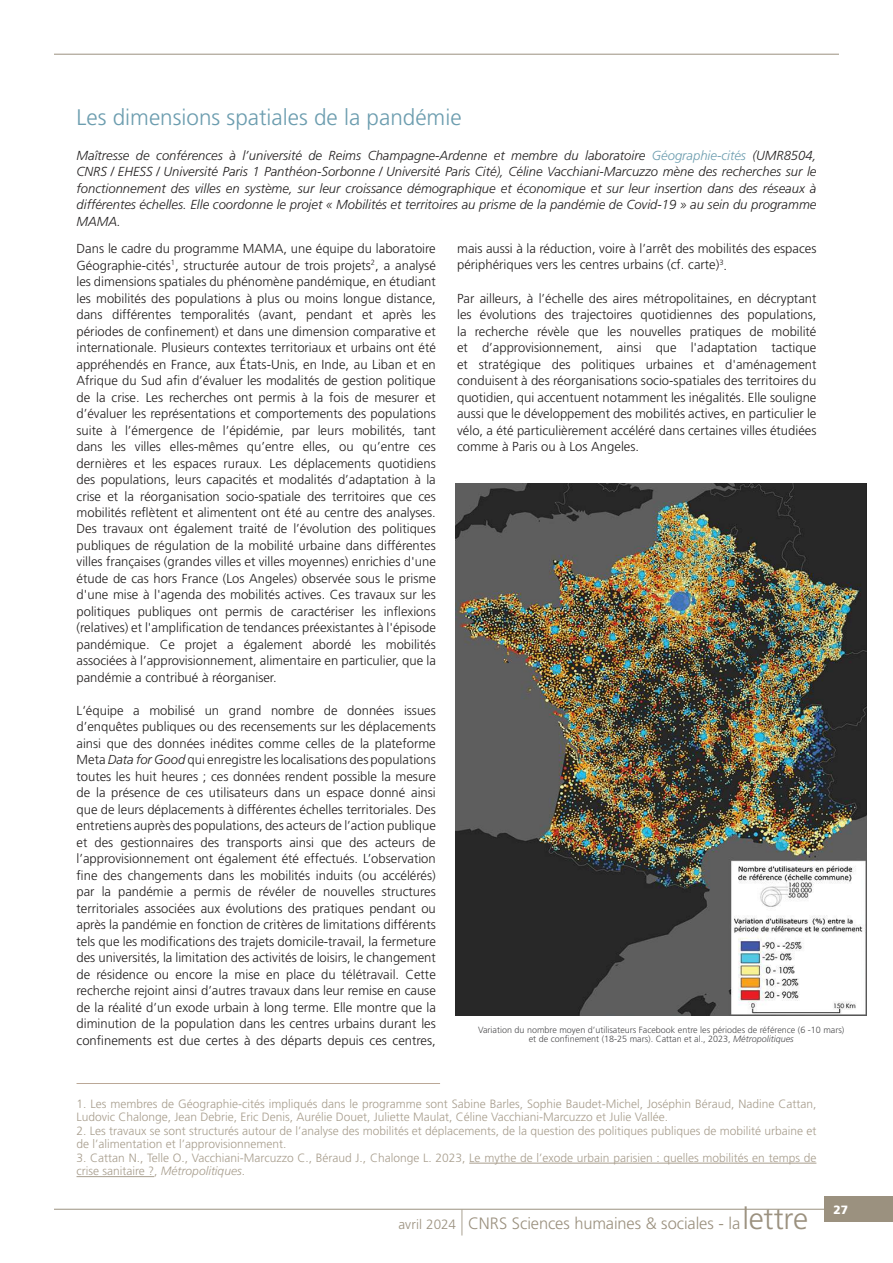
<style>
.page{position:relative;width:893px;height:1263px;background:#fff}
.page>*{position:absolute;margin:0;border:0;box-sizing:border-box;transform-origin:0 0}
.t1{font:300 22.5px "Frutiger LT Std";color:#6c9daf}
.t2{font:300 16.5px "Frutiger LT Std";letter-spacing:-.005em;color:#9b917f}
.t3{font:300 13.05px/16.5px "Frutiger LT Std";color:#221f1f;text-align:justify}
.t4{font:italic 300 13.05px/16.5px "Frutiger LT Std";color:#221f1f;text-align:justify}
.t5{font:300 12px/13.5px "Frutiger LT Std";color:#a89e8e}
.t6{font:900 12px "Frutiger LT Std";color:#fff}
.t7{font:300 9px/9px "Frutiger LT Std";color:#4c4c4e;text-align:center}
.s1{color:#6c9daf}
.s2{font-style:italic}
.s3{font-size:13.5px}
.s4{font-size:25.95px}
.s5{font-size:30.15px}
</style>
<div class="page">
<hr style="left:54px;top:54px;width:785px;height:1px;background:#9b917f">
<div style="left:825px;top:1196px;width:68px;height:26px;background:#9b917f"></div>
<hr style="left:54px;top:1209px;width:771px;height:1px;background:#9b917f">
<img style="left:455px;top:483px;width:412px;height:532px">
<hr style="left:77px;top:1083px;width:363px;height:1px;background:#bba897">
<hr style="left:469px;top:1163px;width:347px;height:1px;background:#a89e8e">
<hr style="left:77px;top:1176px;width:77px;height:1px;background:#a89e8e">
<h1 class="t1" style="left:77px;top:106px;width:387px">Les dimensions spatiales de la pandémie</h1>
<p class="t4" style="left:77px;top:147px;width:741px">Maîtresse de conférences à l’université de Reims Champagne-Ardenne et membre du laboratoire <span class="s1">Géographie-cités</span> (UMR8504, CNRS / EHESS / Université Paris 1 Panthéon-Sorbonne / Université Paris Cité), Céline Vacchiani-Marcuzzo mène des recherches sur le fonctionnement des villes en système, sur leur croissance démographique et économique et sur leur insertion dans des réseaux à différentes échelles. Elle coordonne le projet « Mobilités et territoires au prisme de la pandémie de Covid-19 » au sein du programme MAMA.</p>
<p class="t3" style="left:77px;top:240px;width:361px">Dans le cadre du programme MAMA, une équipe du laboratoire Géographie-cités<sup>1</sup>, structurée autour de trois projets<sup>2</sup>, a analysé les dimensions spatiales du phénomène pandémique, en étudiant les mobilités des populations à plus ou moins longue distance, dans différentes temporalités (avant, pendant et après les périodes de confinement) et dans une dimension comparative et internationale. Plusieurs contextes territoriaux et urbains ont été appréhendés en France, aux États-Unis, en Inde, au Liban et en Afrique du Sud afin d’évaluer les modalités de gestion politique de la crise. Les recherches ont permis à la fois de mesurer et d’évaluer les représentations et comportements des populations suite à l’émergence de l’épidémie, par leurs mobilités, tant dans les villes elles-mêmes qu’entre elles, ou qu’entre ces dernières et les espaces ruraux. Les déplacements quotidiens des populations, leurs capacités et modalités d’adaptation à la crise et la réorganisation socio-spatiale des territoires que ces mobilités reflètent et alimentent ont été au centre des analyses.<br>Des travaux ont également traité de l’évolution des politiques publiques de régulation de la mobilité urbaine dans différentes villes françaises (grandes villes et villes moyennes) enrichies d'une étude de cas hors France (Los Angeles) observée sous le prisme d'une mise à l'agenda des mobilités actives. Ces travaux sur les politiques publiques ont permis de caractériser les inflexions (relatives) et l'amplification de tendances préexistantes à l'épisode pandémique. Ce projet a également abordé les mobilités associées à l’approvisionnement, alimentaire en particulier, que la pandémie a contribué à réorganiser.</p>
<p class="t3" style="left:77px;top:702px;width:361px">L‘équipe a mobilisé un grand nombre de données issues d’enquêtes publiques ou des recensements sur les déplacements ainsi que des données inédites comme celles de la plateforme Meta <span class="s2">Data for Good</span> qui enregistre les localisations des populations toutes les huit heures ; ces données rendent possible la mesure de la présence de ces utilisateurs dans un espace donné ainsi que de leurs déplacements à différentes échelles territoriales. Des entretiens auprès des populations, des acteurs de l’action publique et des gestionnaires des transports ainsi que des acteurs de l’approvisionnement ont également été effectués. L’observation fine des changements dans les mobilités induits (ou accélérés) par la pandémie a permis de révéler de nouvelles structures territoriales associées aux évolutions des pratiques pendant ou après la pandémie en fonction de critères de limitations différents tels que les modifications des trajets domicile-travail, la fermeture des universités, la limitation des activités de loisirs, le changement de résidence ou encore la mise en place du télétravail. Cette recherche rejoint ainsi d’autres travaux dans leur remise en cause de la réalité d’un exode urbain à long terme. Elle montre que la diminution de la population dans les centres urbains durant les confinements est due certes à des départs depuis ces centres,</p>
<p class="t3" style="left:457px;top:240px;width:361px">mais aussi à la réduction, voire à l’arrêt des mobilités des espaces périphériques vers les centres urbains (cf. carte)<sup>3</sup>.</p>
<p class="t3" style="left:457px;top:290px;width:361px">Par ailleurs, à l’échelle des aires métropolitaines, en décryptant les évolutions des trajectoires quotidiennes des populations, la recherche révèle que les nouvelles pratiques de mobilité et d’approvisionnement, ainsi que l'adaptation tactique et stratégique des politiques urbaines et d'aménagement conduisent à des réorganisations socio-spatiales des territoires du quotidien, qui accentuent notamment les inégalités. Elle souligne aussi que le développement des mobilités actives, en particulier le vélo, a été particulièrement accéléré dans certaines villes étudiées comme à Paris ou à Los Angeles.</p>
<p class="t7" style="left:478px;top:1025px;width:368px">Variation du nombre moyen d’utilisateurs Facebook entre les périodes de référence (6 -10 mars) et de confinement (18-25 mars). Cattan et al., 2023, <span class="s2">Métropolitiques</span></p>
<p class="t5" style="left:77px;top:1097px;width:741px">1. Les membres de Géographie-cités impliqués dans le programme sont Sabine Barles, Sophie Baudet-Michel, Joséphin Béraud, Nadine Cattan,<br>Ludovic Chalonge, Jean Debrie, Eric Denis, Aurélie Douet, Juliette Maulat, Céline Vacchiani-Marcuzzo et Julie Vallée.</p>
<p class="t5" style="left:77px;top:1124px;width:741px">2. Les travaux se sont structurés autour de l’analyse des mobilités et déplacements, de la question des politiques publiques de mobilité urbaine et de l’alimentation et l’approvisionnement.</p>
<p class="t5" style="left:77px;top:1151px;width:741px">3. Cattan N., Telle O., Vacchiani-Marcuzzo C., Béraud J., Chalonge L. 2023, Le mythe de l’exode urbain parisien : quelles mobilités en temps de crise sanitaire ?, <span class="s2">Métropolitiques</span>.</p>
<p class="t2" style="left:398px;top:1217px;width:411px"><span class="s3">avril 2024</span> <span class="s4">|</span> CNRS Sciences humaines &amp; sociales - la <span class="s5">lettre</span></p>
<p class="t6" style="left:833px;top:1202px;width:16px">27</p>
</div>
